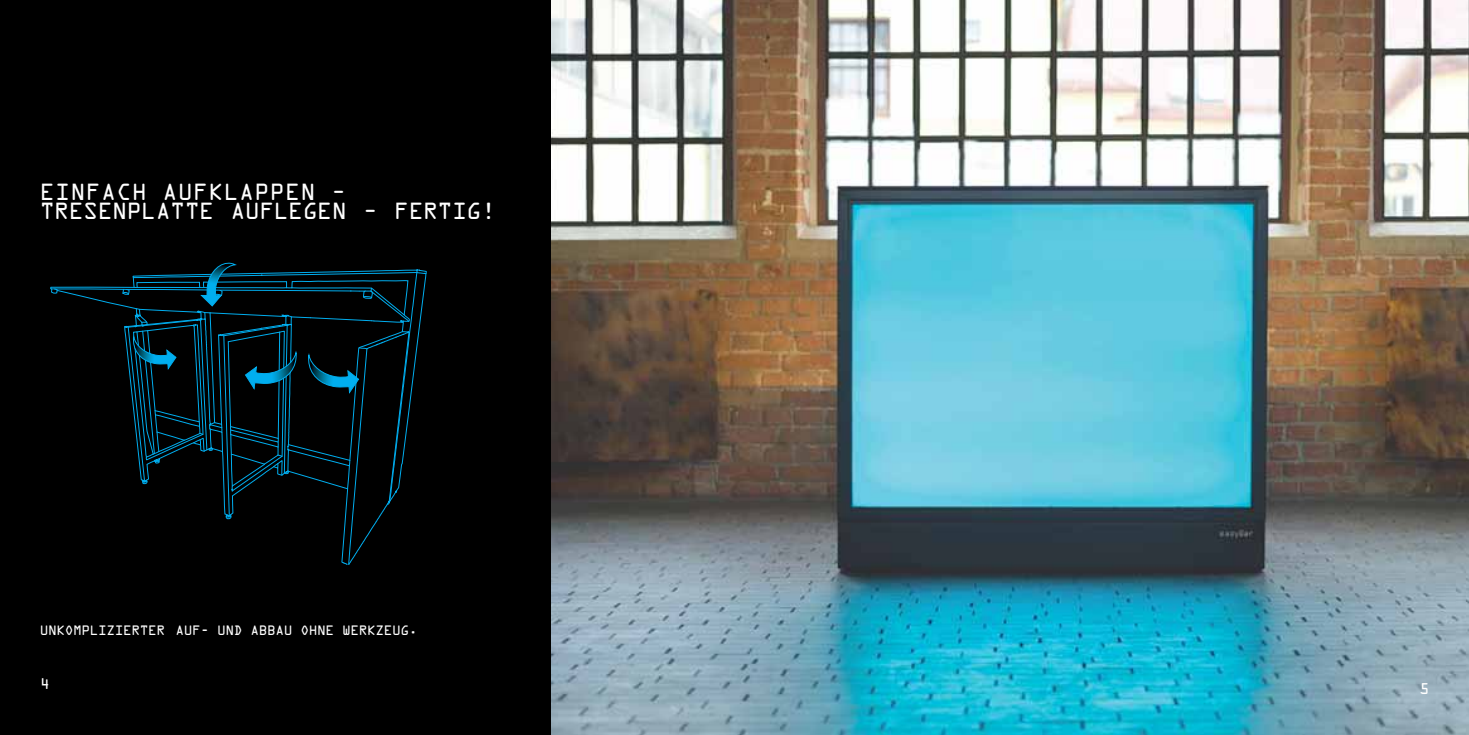
<style>
.page{position:relative;width:1469px;height:735px;background:#fff}
.page>*{position:absolute;margin:0;border:0;box-sizing:border-box;transform-origin:0 0}
.t1{font:21px/19.2px "OCRA Std";letter-spacing:-.03em;color:#fff}
.t2{font:14px "OCRA Std";color:#fff}
.t3{font:12.25px "OCRA Std";letter-spacing:-.04em;color:#fff}
</style>
<div class="page">
<img style="left:551px;top:0;width:917px;height:734px">
<div style="left:0;top:0;width:551px;height:734px;background:#000"></div>
<svg style="left:50px;top:262px;width:377px;height:303px"></svg>
<p class="t1" style="left:40px;top:184px;width:458px">EINFACH AUFKLAPPEN –<br>TRESENPLATTE AUFLEGEN – FERTIG!</p>
<p class="t3" style="left:40px;top:624px;width:220px">UNKOMPLIZIERTER AUF- UND ABB</p>
<p class="t3" style="left:275px;top:624px;width:144px">AU OHNE WERKZEUG.</p>
<p class="t2" style="left:40px;top:676px;width:12px">4</p>
<p class="t2" style="left:1419px;top:681px;width:12px">5</p>
</div>
